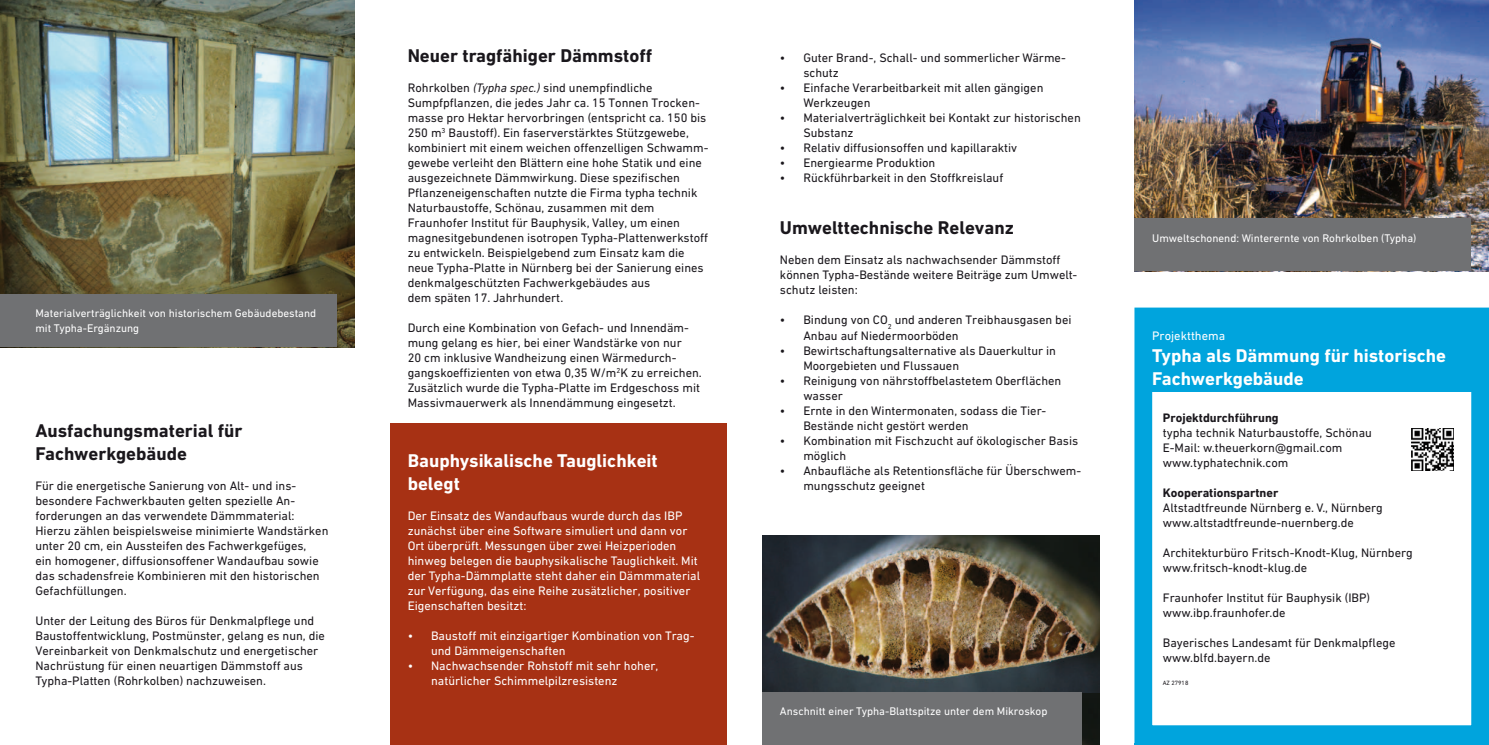
<style>
.page{position:relative;width:1489px;height:745px;background:#fff}
.page>*{position:absolute;margin:0;border:0;box-sizing:border-box;transform-origin:0 0}
.t1{font:700 18.75px/22.5px "DIN Next W1 G";color:#1a171c}
.t2{font:700 18.75px/22.5px "DIN Next W1 G";color:#fff}
.t3{font:12.5px/15px "DIN Next W1 G";color:#1a171c}
.t4{font:12.5px/15px "DIN Next W1 G";color:#fff}
.t5{font:700 12.5px "DIN Next W1 G";color:#1a171c}
.t6{font:11.25px/15px "DIN Next W1 G";color:#fff}
.t7{font:6.25px "DIN Next W1 G";color:#1a171c}
.s1{font-style:italic}
</style>
<div class="page">
<img style="left:1081px;top:690px;width:18px;height:54px">
<img style="left:0;top:0;width:354px;height:347px">
<img style="left:1134px;top:0;width:354px;height:271px">
<img style="left:762px;top:535px;width:336px;height:157px">
<img style="left:1411px;top:428px;width:42px;height:42px">
<div style="left:0;top:294px;width:337px;height:53px;background:#707173"></div>
<div style="left:390px;top:423px;width:336px;height:321px;background:#a73114"></div>
<div style="left:1134px;top:218px;width:336px;height:53px;background:#707173"></div>
<div style="left:1134px;top:307px;width:354px;height:435px;border:18px solid #00a4dd"></div>
<hr style="left:1134px;top:742px;width:354px;height:2px;background:#00a4dd">
<div style="left:762px;top:692px;width:319px;height:52px;background:#707173"></div>
<div style="left:1152px;top:324px;width:329px;height:68px;background:#00a4dd"></div>
<p class="t6" style="left:35px;top:305px;width:282px">Materialverträglichkeit von historischem Gebäudebestand mit Typha-Ergänzung</p>
<h1 class="t1" style="left:35px;top:419px;width:209px">Ausfachungsmaterial für<br>Fachwerkgebäude</h1>
<p class="t3" style="left:35px;top:477px;width:294px">Für die energetische Sanierung von Alt- und ins&shy;besondere Fachwerkbauten gelten spezielle An&shy;forderungen an das verwendete Dämmmaterial:<br>Hierzu zählen beispielsweise minimierte Wandstärken unter 20 cm, ein Aussteifen des Fachwerkgefüges,<br>ein homogener, diffusionsoffener Wandaufbau sowie das schadensfreie Kombinieren mit den historischen Gefachfüllungen.</p>
<p class="t3" style="left:35px;top:612px;width:291px">Unter der Leitung des Büros für Denkmalpflege und Baustoffentwicklung, Postmünster, gelang es nun, die Vereinbarkeit von Denkmalschutz und energetischer Nachrüstung für einen neuartigen Dämmstoff aus Typha-Platten (Rohrkolben) nachzuweisen.</p>
<h1 class="t1" style="left:407px;top:44px;width:246px">Neuer tragfähiger Dämmstoff</h1>
<p class="t3" style="left:407px;top:80px;width:302px">Rohrkolben <span class="s1">(Typha spec.)</span> sind unempfindliche Sumpfpflanzen, die jedes Jahr ca. 15 Tonnen Trocken&shy;masse pro Hektar hervorbringen (entspricht ca. 150 bis 250 m<sup>3</sup> Baustoff). Ein faserverstärktes Stützgewebe, kombiniert mit einem weichen offenzelligen Schwamm&shy;gewebe verleiht den Blättern eine hohe Statik und eine ausgezeichnete Dämmwirkung. Diese spezifischen Pflanzeneigenschaften nutzte die Firma typha technik Naturbaustoffe, Schönau, zusammen mit dem Fraunhofer Institut für Bauphysik, Valley, um einen magnesitgebundenen isotropen Typha-Plattenwerkstoff zu entwickeln. Beispielgebend zum Einsatz kam die neue Typha-Platte in Nürnberg bei der Sanierung eines denkmalgeschützten Fachwerkgebäudes aus<br>dem späten 17. Jahrhundert.</p>
<p class="t3" style="left:407px;top:320px;width:296px">Durch eine Kombination von Gefach- und Innendäm&shy;mung gelang es hier, bei einer Wandstärke von nur<br>20 cm inklusive Wandheizung einen Wärmedurch&shy;gangskoeffizienten von etwa 0,35 W/m<sup>2</sup>K zu erreichen.<br>Zusätzlich wurde die Typha-Platte im Erdgeschoss mit Massivmauerwerk als Innendämmung eingesetzt.</p>
<h1 class="t2" style="left:407px;top:449px;width:251px">Bauphysikalische Tauglichkeit belegt</h1>
<p class="t4" style="left:407px;top:507px;width:294px">Der Einsatz des Wandaufbaus wurde durch das IBP zunächst über eine Software simuliert und dann vor Ort überprüft. Messungen über zwei Heizperioden hinweg belegen die bauphysikalische Tauglichkeit. Mit der Typha-Dämmplatte steht daher ein Dämmmaterial zur Verfügung, das eine Reihe zusätzlicher, positiver Eigenschaften besitzt:</p>
<p class="t4" style="left:431px;top:627px;width:265px;text-indent:-23px">• Baustoff mit einzigartiger Kombination von Trag&shy;und Dämmeigenschaften</p>
<p class="t4" style="left:431px;top:657px;width:229px;text-indent:-23px">• Nachwachsender Rohstoff mit sehr hoher, natürlicher Schimmelpilzresistenz</p>
<p class="t3" style="left:803px;top:50px;width:264px;text-indent:-23px">• Guter Brand-, Schall- und sommerlicher Wärme&shy;schutz</p>
<p class="t3" style="left:803px;top:80px;width:241px;text-indent:-23px">• Einfache Verarbeitbarkeit mit allen gängigen<br>Werkzeugen</p>
<p class="t3" style="left:803px;top:110px;width:279px;text-indent:-23px">• Materialverträglichkeit bei Kontakt zur historischen<br>Substanz</p>
<p class="t3" style="left:780px;top:140px;width:239px">• Relativ diffusionsoffen und kapillaraktiv</p>
<p class="t3" style="left:780px;top:155px;width:157px">• Energiearme Produktion</p>
<p class="t3" style="left:780px;top:170px;width:225px">• Rückführbarkeit in den Stoffkreislauf</p>
<h1 class="t1" style="left:780px;top:216px;width:235px">Umwelttechnische Relevanz</h1>
<p class="t3" style="left:780px;top:252px;width:299px">Neben dem Einsatz als nachwachsender Dämmstoff können Typha-Bestände weitere Beiträge zum Umwelt&shy;schutz leisten:</p>
<p class="t3" style="left:803px;top:312px;width:270px;text-indent:-23px">• Bindung von CO<sub>2</sub> und anderen Treibhausgasen bei<br>Anbau auf Niedermoorböden</p>
<p class="t3" style="left:803px;top:342px;width:254px;text-indent:-23px">• Bewirtschaftungsalternative als Dauerkultur in<br>Moorgebieten und Flussauen</p>
<p class="t3" style="left:803px;top:372px;width:259px;text-indent:-23px">• Reinigung von nährstoffbelastetem Oberflächen wasser</p>
<p class="t3" style="left:803px;top:402px;width:244px;text-indent:-23px">• Ernte in den Wintermonaten, sodass die Tier-<br>Bestände nicht gestört werden</p>
<p class="t3" style="left:803px;top:432px;width:276px;text-indent:-23px">• Kombination mit Fischzucht auf ökologischer Basis möglich</p>
<p class="t3" style="left:803px;top:462px;width:279px;text-indent:-23px">• Anbaufläche als Retentionsfläche für Überschwem&shy;mungsschutz geeignet</p>
<p class="t6" style="left:780px;top:703px;width:269px">Anschnitt einer Typha-Blattspitze unter dem Mikroskop</p>
<p class="t6" style="left:1152px;top:230px;width:266px">Umweltschonend: Winterernte von Rohrkolben (Typha)</p>
<p class="t4" style="left:1152px;top:327px;width:75px">Projektthema</p>
<h1 class="t2" style="left:1152px;top:344px;width:295px">Typha als Dämmung für historische<br>Fachwerkgebäude</h1>
<p class="t5" style="left:1162px;top:410px;width:117px">Projektdurchführung</p>
<p class="t3" style="left:1162px;top:425px;width:210px">typha technik Naturbaustoffe, Schönau<br>E-Mail: w.theuerkorn@gmail.com www.typhatechnik.com</p>
<p class="t5" style="left:1162px;top:485px;width:117px">Kooperationspartner</p>
<p class="t3" style="left:1162px;top:500px;width:221px">Altstadtfreunde Nürnberg e. V., Nürnberg www.altstadtfreunde-nuernberg.de</p>
<p class="t3" style="left:1162px;top:545px;width:251px">Architekturbüro Fritsch-Knodt-Klug, Nürnberg www.fritsch-knodt-klug.de</p>
<p class="t3" style="left:1162px;top:590px;width:209px">Fraunhofer Institut für Bauphysik (IBP) www.ibp.fraunhofer.de</p>
<p class="t3" style="left:1162px;top:635px;width:234px">Bayerisches Landesamt für Denkmalpflege www.blfd.bayern.de</p>
<p class="t7" style="left:1162px;top:678px;width:27px">AZ 27918</p>
</div>
